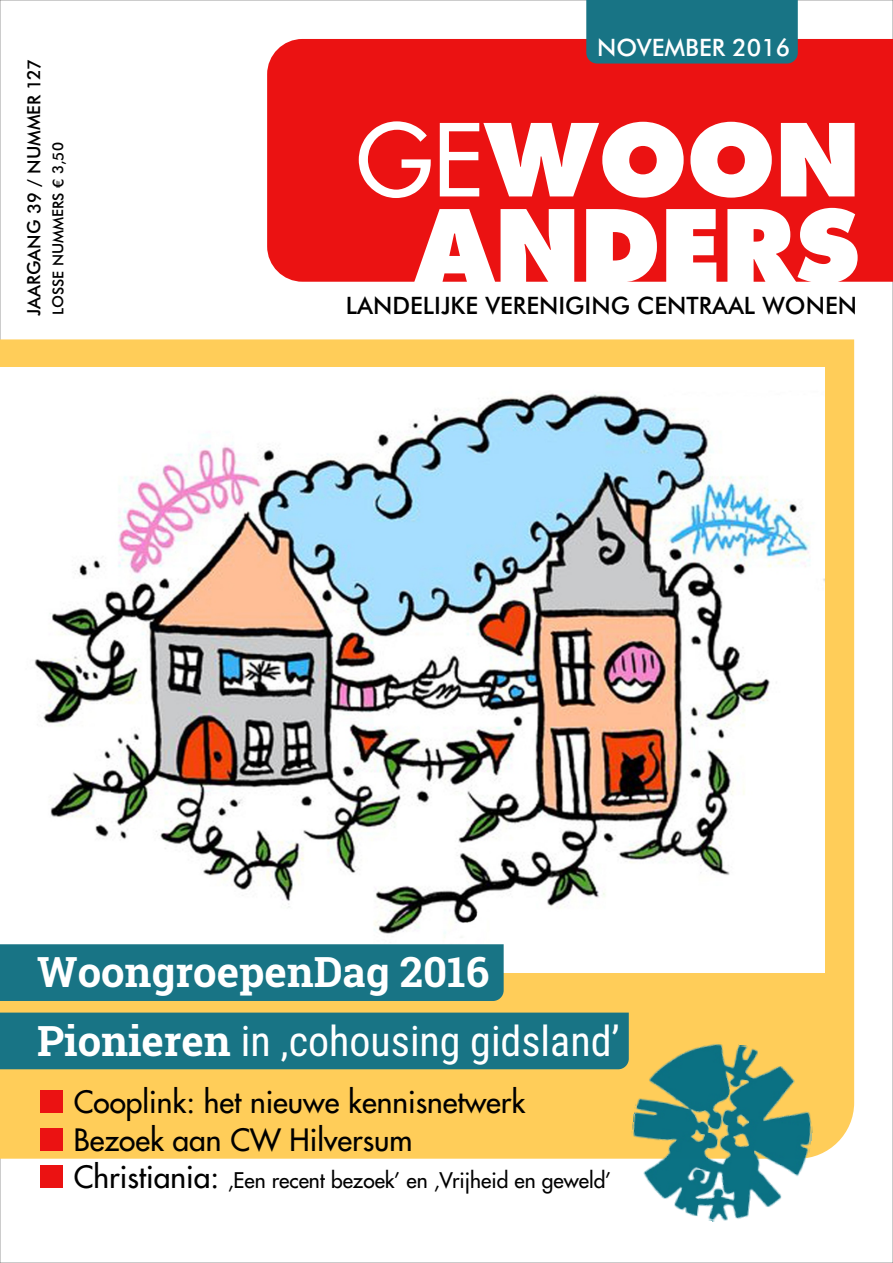
<style>
.page{position:relative;width:893px;height:1263px;background:#fff}
.page>*{position:absolute;margin:0;border:0;box-sizing:border-box;transform-origin:0 0}
.t1{font:700 97.5px "Futura Std";color:#fff}
.t2{font:42px "Roboto Condensed";color:#fff}
.t3{font:700 42px "Roboto Slab";color:#fff}
.t4{font:500 30px/38px "Futura Std";color:#000}
.t5{font:500 24px "Futura BT";color:#000}
.t6{font:500 24px "Futura BT";color:#fff}
.t7{font:500 21px "Futura Std";color:#000}
.t8{font:500 18px "Futura BT";color:#000}
.t9{font:500 15px "Futura BT";color:#000}
.s1{font-weight:500}
.s2{font-family:"Roboto Slab";font-weight:700}
.s3{font-size:30px}
</style>
<div class="page">
<div style="left:267px;top:39px;width:626px;height:243px;background:#eb1212"></div>
<div style="left:586px;top:0;width:212px;height:64px;background:#187485"></div>
<div style="left:0;top:339px;width:854px;height:820px;background:#ffcd59"></div>
<img style="left:622px;top:1034px;width:199px;height:188px">
<div style="left:40px;top:1128px;width:22px;height:22px;background:#eb1212"></div>
<div style="left:0;top:1012px;width:629px;height:57px;background:#187485"></div>
<div style="left:40px;top:1090px;width:22px;height:23px;background:#eb1212"></div>
<div style="left:40px;top:1165px;width:22px;height:23px;background:#eb1212"></div>
<img style="left:0;top:367px;width:824px;height:606px">
<div style="left:0;top:944px;width:504px;height:57px;background:#187485"></div>
<p class="t8" style="left:27px;top:316px;width:259px;rotate:-90deg">AJ A GR A N G 93 / N U M M RE 21 7</p>
<p class="t9" style="left:52px;top:315px;width:174px;rotate:-90deg">OL ESS NUMM SRE € 3,50</p>
<p class="t6" style="left:597px;top:38px;width:195px">NOVEMBER 2016</p>
<h1 class="t1" style="left:357px;top:116px;width:505px"><span class="s1">GE</span>WOON</h1>
<h1 class="t1" style="left:415px;top:202px;width:447px">ANDERS</h1>
<p class="t5" style="left:346px;top:296px;width:513px">LANDELIJKE VERENIGING CENTRAAL WONEN</p>
<h2 class="t3" style="left:37px;top:943px;width:453px">WoongroepenDag 2016</h2>
<h2 class="t2" style="left:37px;top:1024px;width:584px"><span class="s2">Pionieren</span> in ‚cohousing gidsland’</h2>
<p class="t4" style="left:74px;top:1084px;width:453px">Cooplink: het nieuwe kennisnetwerk<br>Bezoek aan CW Hilversum</p>
<p class="t7" style="left:74px;top:1171px;width:539px"><span class="s3">Christiania:</span> ‚Een recent bezoek’ en ‚Vrijheid en geweld’</p>
</div>
